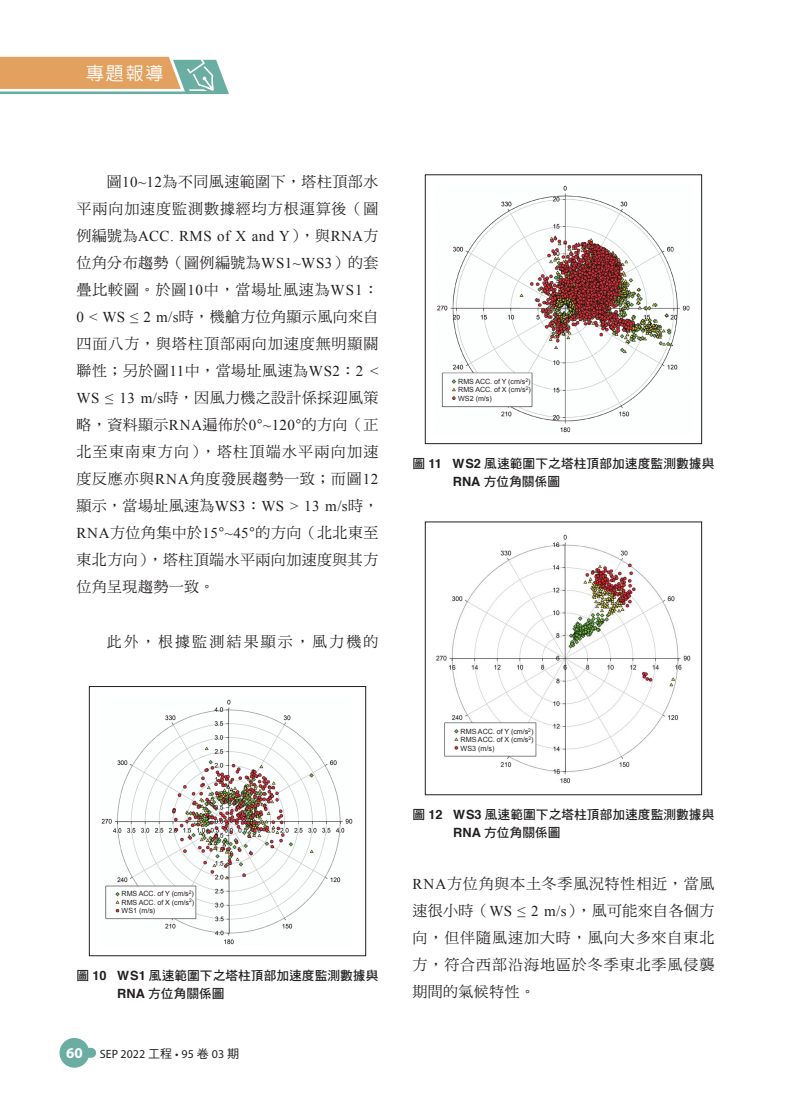
<style>
.page{position:relative;width:808px;height:1106px;background:#fff}
.page>*{position:absolute;margin:0;border:0;box-sizing:border-box;transform-origin:0 0}
.t1{font:500 18px "AR Hei B5";color:#fff}
.t2{font:15px/27px "DF Ming Std W5";letter-spacing:.03em;color:#231f20;text-align:justify}
.t3{font:15px/27px "DF Ming Std W5";letter-spacing:.06em;color:#231f20;text-align:right}
.t4{font:15px "Times New Roman";letter-spacing:.025em;color:#231f20}
.t5{font:15px "DF Ming Std W5";letter-spacing:.14em;color:#231f20}
.t6{font:12.75px/18px "DF Hei Std W7";color:#231f20}
.t7{font:12px "Myriad Pro";color:#231f20}
.t8{font:7.2px/8.6px "Arial";letter-spacing:-.01em;color:#231f20;text-align:justify}
.s1{font-family:"Times New Roman"}
.s2{font-family:"DF Ming Std W5"}
.s3{font-family:"Helvetica";font-weight:700}
.s4{font-weight:700;font-size:15px;color:#fff}
.s5{font-family:"DF Hei Std W5"}
</style>
<div class="page">
<svg style="left:0;top:57px;width:229px;height:37px;background:#ccaf82"></svg>
<div style="left:60px;top:1037px;width:29px;height:30px;background:#6aada2;border-radius:50%"></div>
<div style="left:70px;top:1047px;width:26px;height:10px;background:#6aada2;border-radius:5px"></div>
<img style="left:101px;top:699px;width:252px;height:246px">
<div style="left:122px;top:888px;width:72px;height:28px;background:#fff"></div>
<div style="left:89px;top:686px;width:277px;height:270px;border:1px solid #231f20"></div>
<img style="left:437px;top:185px;width:253px;height:248px">
<div style="left:458px;top:377px;width:71px;height:28px;background:#fff"></div>
<div style="left:425px;top:174px;width:277px;height:270px;border:1px solid #231f20"></div>
<img style="left:436px;top:534px;width:255px;height:250px">
<div style="left:460px;top:725px;width:75px;height:28px;background:#fff"></div>
<div style="left:425px;top:521px;width:277px;height:274px;border:1px solid #231f20"></div>
<p class="t1" style="left:86px;top:64px;width:79px">專題報導</p>
<p class="t3" style="left:77px;top:168px;width:303px">圖<span class="s1">10~12</span>為不同風速範圍下，塔柱頂部水<br>平兩向加速度監測數據經均方根運算後（圖</p>
<p class="t4" style="left:77px;top:226px;width:303px"><span class="s2">例編號為</span>ACC. RMS of X and Y<span class="s2">），與</span>RNA<span class="s2">方</span></p>
<p class="t2" style="left:77px;top:249px;width:303px">位角分布趨勢（圖例編號為<span class="s1">WS1~WS3</span>）的套疊比較圖。於圖<span class="s1">10</span>中，當場址風速為<span class="s1">WS1</span>：<span class="s1">0 &lt; WS ≤ 2 m/s</span>時，機艙方位角顯示風向來自四面八方，與塔柱頂部兩向加速度無明顯關聯性；另於圖<span class="s1">11</span>中，當場址風速為<span class="s1">WS2</span>：<span class="s1">2 &lt; WS ≤ 13 m/s</span>時，因風力機之設計係採迎風策略，資料顯示<span class="s1">RNA</span>遍佈於<span class="s1">0 ~120</span> 的方向（正北至東南東方向），塔柱頂端水平兩向加速度反應亦與<span class="s1">RNA</span>角度發展趨勢一致；而圖<span class="s1">12</span>顯示，當場址風速為<span class="s1">WS3</span>：<span class="s1">WS &gt; 13 m/s</span>時，<span class="s1">RNA</span>方位角集中於<span class="s1">15 ~45</span> 的方向（北北東至東北方向），塔柱頂端水平兩向加速度與其方位角呈現趨勢一致。</p>
<p class="t5" style="left:107px;top:633px;width:273px">此外，根據監測結果顯示，風力機的</p>
<p class="t8" style="left:122px;top:889px;width:74px">RMS ACC. of Y (cm/s<sup>2</sup>)<br>RMS ACC. of X (cm/s<sup>2</sup>)<br>WS1 (m/s)</p>
<p class="t6" style="left:117px;top:966px;width:263px;text-indent:-41px">圖 <span class="s3">10 WS1</span> 風速範圍下之塔柱頂部加速度監測數據與<br><span class="s3">RNA</span> 方位角關係圖</p>
<p class="t7" style="left:66px;top:1046px;width:175px"><span class="s4">60</span> SEP 2022 <span class="s5">工程</span> • 95 <span class="s5">卷</span> 03 <span class="s5">期</span></p>
<p class="t8" style="left:458px;top:377px;width:74px">RMS ACC. of Y (cm/s<sup>2</sup>)<br>RMS ACC. of X (cm/s<sup>2</sup>)<br>WS2 (m/s)</p>
<p class="t6" style="left:453px;top:454px;width:263px;text-indent:-40px">圖 <span class="s3">11 WS2</span> 風速範圍下之塔柱頂部加速度監測數據與<br><span class="s3">RNA</span> 方位角關係圖</p>
<p class="t8" style="left:461px;top:727px;width:74px">RMS ACC. of Y (cm/s<sup>2</sup>)<br>RMS ACC. of X (cm/s<sup>2</sup>)<br>WS3 (m/s)</p>
<p class="t6" style="left:453px;top:805px;width:263px;text-indent:-41px">圖 <span class="s3">12 WS3</span> 風速範圍下之塔柱頂部加速度監測數據與<br><span class="s3">RNA</span> 方位角關係圖</p>
<p class="t2" style="left:412px;top:869px;width:303px"><span class="s1">RNA</span>方位角與本土冬季風況特性相近，當風速很小時（<span class="s1">WS ≤ 2 m/s</span>），風可能來自各個方向，但伴隨風速加大時，風向大多來自東北方，符合西部沿海地區於冬季東北季風侵襲期間的氣候特性。</p>
</div>
